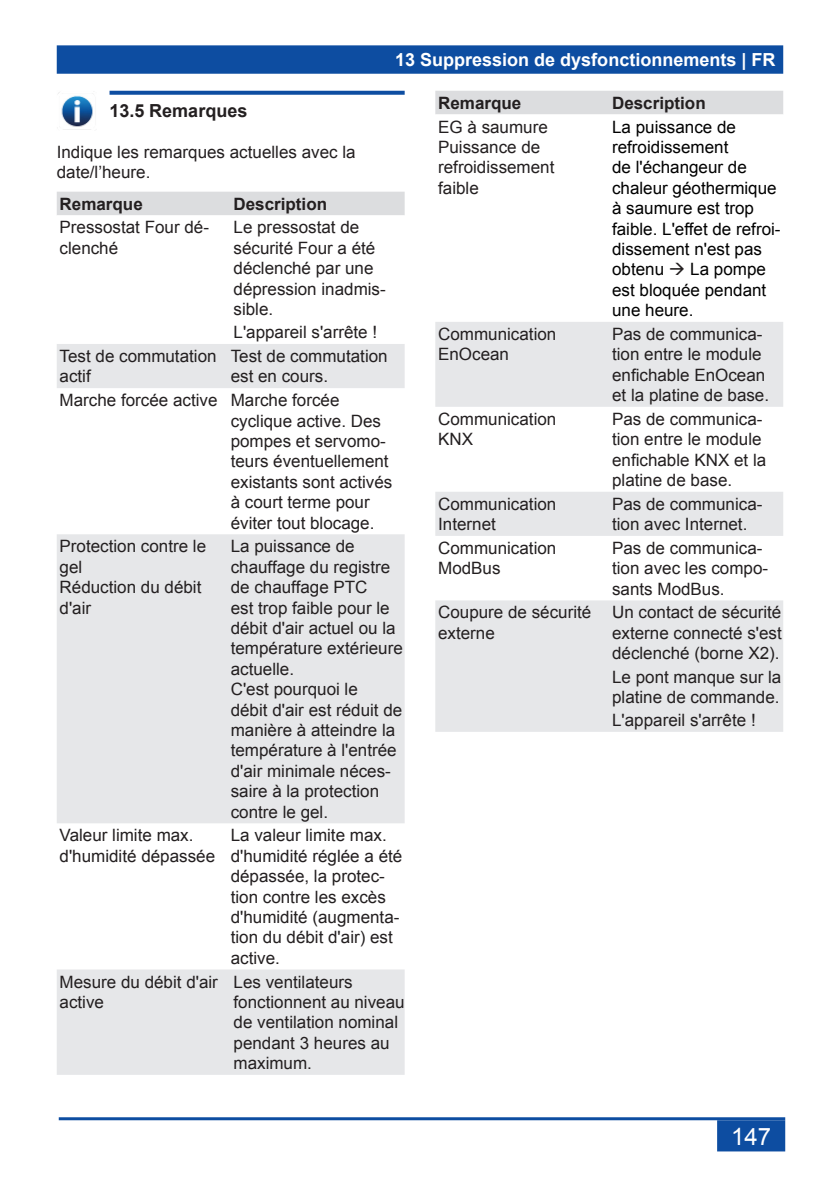
<style>
.page{position:relative;width:840px;height:1191px;background:#fff}
.page>*{position:absolute;margin:0;border:0;box-sizing:border-box;transform-origin:0 0}
.t1{font:24px "Arial";color:#fff}
.t2{font:700 18px "Arial";color:#fff}
.Überschrift_02{font:700 18px "Arial";color:#231f20}
.Tabelleninhalt_8_5pt{font:17px/20.4px "Arial";color:#231f20}
.Grundtext{font:17px/20.4px "Arial";color:#231f20}
.Tabelleninhalt_8_5pt-2{font:17px/20.4px "Arial";color:#000}
.Tabellenkopf_8_5pt{font:700 17px "Arial";color:#231f20}
.s1{color:#231f20}
</style>
<div class="page">
<div style="left:58px;top:46px;width:723px;height:27px;background:#0d4da1"></div>
<div style="left:57px;top:45px;width:725px;height:29px;border:2px solid #0d4da1"></div>
<hr style="left:59px;top:1117px;width:725px;height:3px;background:#0d4da1">
<div style="left:717px;top:1121px;width:66px;height:29px;background:#0d4da1"></div>
<div style="left:716px;top:1120px;width:68px;height:31px;border:2px solid #0d4da1"></div>
<img style="left:58px;top:92px;width:35px;height:38px">
<svg style="left:109px;top:91px;width:295px;height:4px"></svg>
<div style="left:57px;top:192px;width:347px;height:23px;background:#dcdddf"></div>
<svg style="left:57px;top:344px;width:347px;height:730px;fill:#e6e7e9"></svg>
<div style="left:435px;top:91px;width:347px;height:23px;background:#dcdddf"></div>
<svg style="left:435px;top:322px;width:347px;height:410px;fill:#e6e7e9"></svg>
<p class="t2" style="left:395px;top:48px;width:382px">13 Suppression de dysfonctionnements | FR</p>
<p class="Überschrift_02" style="left:109px;top:99px;width:139px">13.5 Remarques</p>
<p class="Grundtext" style="left:57px;top:142px;width:300px">Indique les remarques actuelles avec la date/l’heure.</p>
<p class="Tabellenkopf_8_5pt" style="left:60px;top:192px;width:85px">Remarque</p>
<p class="Tabellenkopf_8_5pt" style="left:233px;top:192px;width:95px">Description</p>
<p class="Tabelleninhalt_8_5pt" style="left:60px;top:217px;width:151px">Pressostat Four dé&shy;clenché</p>
<p class="Tabelleninhalt_8_5pt" style="left:233px;top:217px;width:154px">Le pressostat de sécurité Four a été déclenché par une dépression inadmis&shy;sible.</p>
<p class="Tabelleninhalt_8_5pt" style="left:233px;top:322px;width:145px">L'appareil s'arrête !</p>
<p class="Tabelleninhalt_8_5pt" style="left:60px;top:346px;width:158px">Test de commutation actif</p>
<p class="Grundtext" style="left:230px;top:346px;width:158px">Test de commutation est en cours.</p>
<p class="Tabelleninhalt_8_5pt" style="left:60px;top:390px;width:159px">Marche forcée active</p>
<p class="Grundtext" style="left:230px;top:390px;width:163px">Marche forcée cyclique active. Des pompes et servomo&shy;teurs éventuellement existants sont activés à court terme pour éviter tout blocage.</p>
<p class="Tabelleninhalt_8_5pt" style="left:60px;top:536px;width:148px">Protection contre le gel<br>Réduction du débit d'air</p>
<p class="Grundtext" style="left:230px;top:536px;width:173px">La puissance de chauffage du registre de chauffage PTC<br>est trop faible pour le débit d'air actuel ou la température extérieure actuelle.<br>C'est pourquoi le<br>débit d'air est réduit de manière à atteindre la température à l'entrée d'air minimale néces&shy;saire à la protection contre le gel.</p>
<p class="Tabelleninhalt_8_5pt" style="left:60px;top:825px;width:157px">Valeur limite max. d'humidité dépassée</p>
<p class="Grundtext" style="left:230px;top:825px;width:173px">La valeur limite max. d'humidité réglée a été dépassée, la protec&shy;tion contre les excès d'humidité (augmenta&shy;tion du débit d'air) est active.</p>
<p class="Tabelleninhalt_8_5pt" style="left:60px;top:971px;width:160px">Mesure du débit d'air active</p>
<p class="Tabelleninhalt_8_5pt" style="left:233px;top:971px;width:172px">Les ventilateurs fonctionnent au niveau de ventilation nominal pendant 3 heures au maximum.</p>
<p class="Tabellenkopf_8_5pt" style="left:438px;top:91px;width:85px">Remarque</p>
<p class="Tabellenkopf_8_5pt" style="left:611px;top:91px;width:95px">Description</p>
<p class="Tabelleninhalt_8_5pt" style="left:438px;top:116px;width:118px">EG à saumure<br>Puissance de refroidissement faible</p>
<p class="Tabelleninhalt_8_5pt-2" style="left:611px;top:116px;width:170px">La puissance de refroidissement<br>de l'échangeur de chaleur géothermique à saumure est trop faible. L'effet de refroi&shy;dissement n'est pas obtenu <span class="s1">→</span> La pompe est bloquée pendant une heure.</p>
<p class="Tabelleninhalt_8_5pt" style="left:438px;top:324px;width:120px">Communication<br>EnOcean</p>
<p class="Tabelleninhalt_8_5pt" style="left:611px;top:324px;width:158px">Pas de communica&shy;tion entre le module enfichable EnOcean et la platine de base.</p>
<p class="Tabelleninhalt_8_5pt" style="left:438px;top:409px;width:120px">Communication<br>KNX</p>
<p class="Tabelleninhalt_8_5pt" style="left:611px;top:409px;width:156px">Pas de communica&shy;tion entre le module enfichable KNX et la platine de base.</p>
<p class="Tabelleninhalt_8_5pt" style="left:438px;top:494px;width:120px">Communication<br>Internet</p>
<p class="Tabelleninhalt_8_5pt" style="left:611px;top:494px;width:152px">Pas de communica&shy;tion avec Internet.</p>
<p class="Tabelleninhalt_8_5pt" style="left:438px;top:538px;width:120px">Communication<br>ModBus</p>
<p class="Tabelleninhalt_8_5pt" style="left:611px;top:538px;width:157px">Pas de communica&shy;tion avec les compo&shy;sants ModBus.</p>
<p class="Tabelleninhalt_8_5pt" style="left:438px;top:602px;width:155px">Coupure de sécurité externe</p>
<p class="Tabelleninhalt_8_5pt" style="left:611px;top:602px;width:171px;text-align:justify">Un contact de sécurité externe connecté s'est déclenché (borne X2).</p>
<p class="Tabelleninhalt_8_5pt" style="left:611px;top:666px;width:171px">Le pont manque sur la platine de commande.</p>
<p class="Tabelleninhalt_8_5pt" style="left:611px;top:710px;width:145px">L'appareil s'arrête !</p>
<h1 class="t1" style="left:730px;top:1120px;width:42px">147</h1>
</div>
